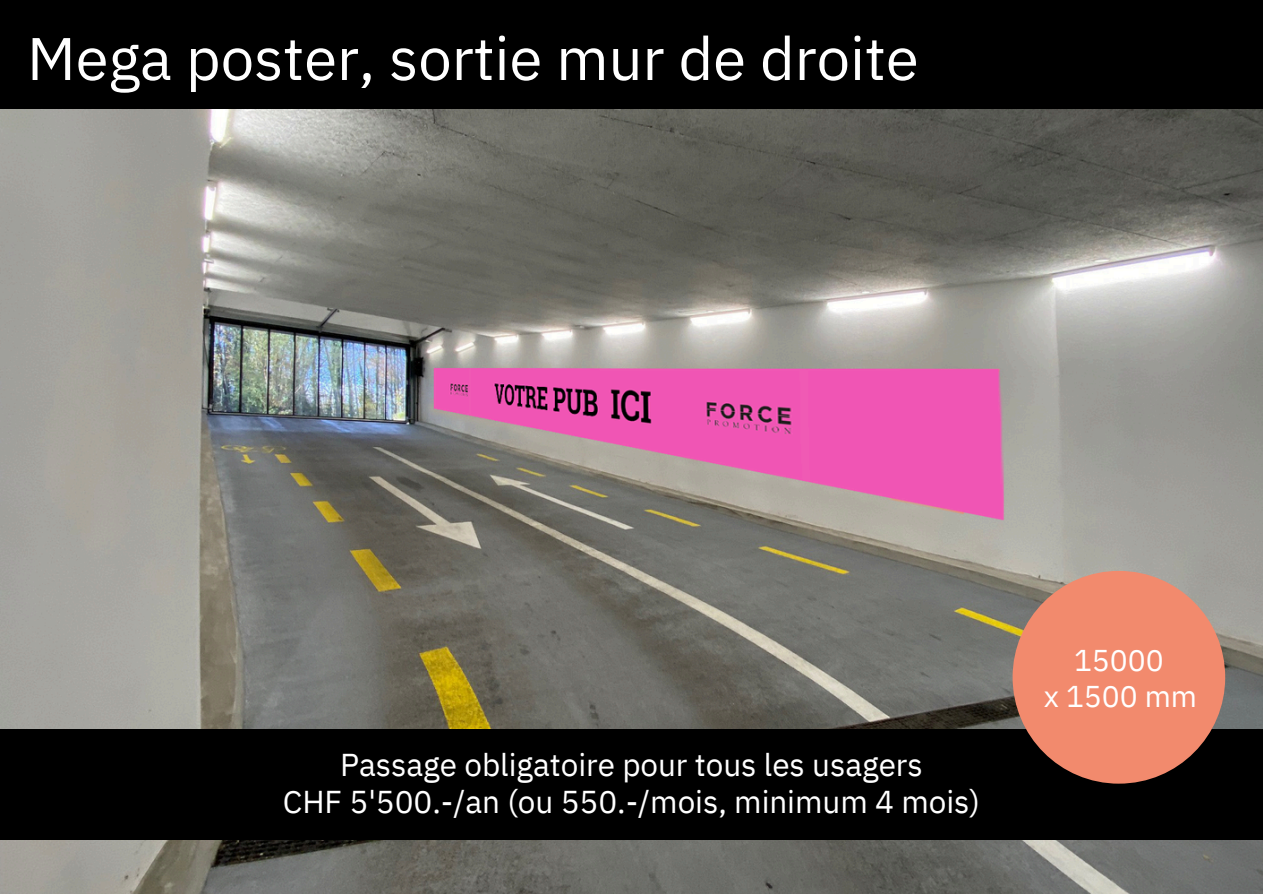
<style>
.page{position:relative;width:1263px;height:894px;background:#fff}
.page>*{position:absolute;margin:0;border:0;box-sizing:border-box;transform-origin:0 0}
.t1{font:60px "IBM Plex Sans";color:#fff}
.t2{font:31.5px/37.2px "IBM Plex Sans";color:#fff;text-align:center}
.t3{font:30px/36px "IBM Plex Sans";color:#fff;text-align:center}
</style>
<div class="page">
<img style="left:0;top:108px;width:1263px;height:785px">
<div style="left:0;top:0;width:1263px;height:108px;background:#000"></div>
<div style="left:0;top:729px;width:1263px;height:110px;background:#000"></div>
<div style="left:1012px;top:570px;width:213px;height:213px;background:#f28a6d;border-radius:50%"></div>
<p class="t1" style="left:27px;top:18px;width:893px">Mega poster, sortie mur de droite</p>
<h1 class="t2" style="left:283px;top:745px;width:699px">Passage obligatoire pour tous les usagers<br>CHF 5'500.-/an (ou 550.-/mois, minimum 4 mois)</h1>
<p class="t3" style="left:1044px;top:641px;width:155px">15000<br>x 1500 mm</p>
</div>
